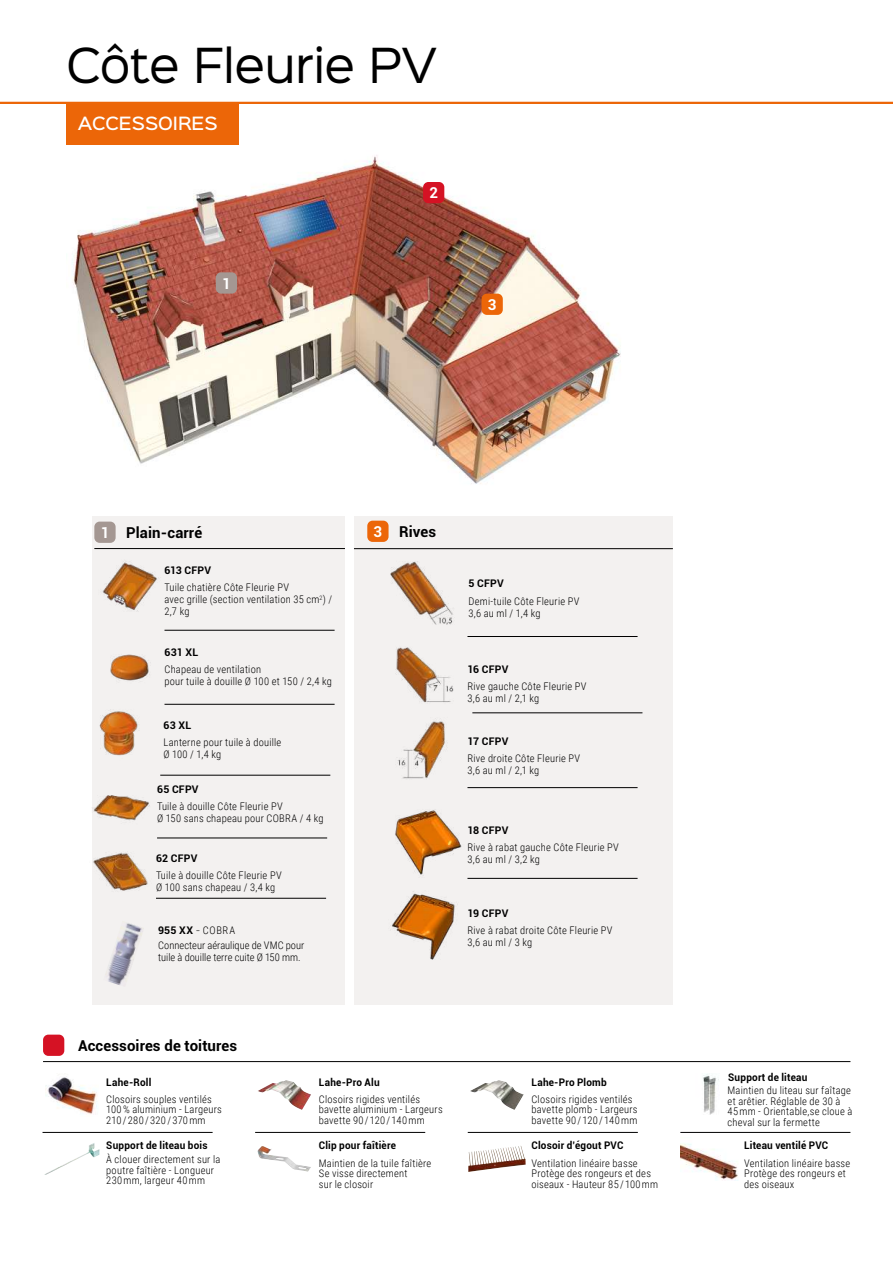
<style>
.page{position:relative;width:893px;height:1263px;background:#fff}
.page>*{position:absolute;margin:0;border:0;box-sizing:border-box;transform-origin:0 0}
.t1{font:43.5px "Sinkin Sans 400";letter-spacing:-.015em;color:#000}
.t2{font:500 16.5px "Sinkin Sans 500";color:#fff}
.t3{font:700 15px "Roboto";letter-spacing:.005em;color:#000}
.t4{font:700 15px "Roboto";color:#fff}
.t5{font:300 10.5px/10.5px "Roboto Condensed";letter-spacing:.02em;color:#000}
.t6{font:700 10.5px "Roboto";letter-spacing:.02em;color:#000;scale:.95 1}
.t7{font:700 10.5px "Roboto";letter-spacing:.02em;color:#000}
.t8{font:300 10.5px/12px "Roboto Condensed";color:#000}
.s1{color:#fff}
.s2{font-weight:300;font-style:italic}
.s3{font-family:"Roboto Condensed";font-weight:300}
</style>
<div class="page">
<div style="left:354px;top:516px;width:319px;height:488px;background:#f3f1f0"></div>
<div style="left:66px;top:104px;width:173px;height:41px;background:#ec6608"></div>
<hr style="left:0;top:102px;width:893px;height:2px;background:#ec6608">
<div style="left:92px;top:516px;width:253px;height:488px;background:#f3f1f0"></div>
<div style="left:94px;top:522px;width:22px;height:21px;background:#a49792;border-radius:5px"></div>
<hr style="left:94px;top:548px;width:251px;height:1px;background:#000">
<img style="left:105px;top:923px;width:39px;height:62px">
<div style="left:43px;top:1035px;width:21px;height:21px;background:#d51224;border-radius:5px"></div>
<hr style="left:43px;top:1061px;width:807px;height:1px;background:#000">
<img style="left:94px;top:548px;width:73px;height:63px">
<img style="left:99px;top:709px;width:39px;height:47px">
<img style="left:92px;top:795px;width:58px;height:26px">
<img style="left:93px;top:852px;width:64px;height:46px">
<img style="left:110px;top:654px;width:41px;height:27px">
<hr style="left:164px;top:630px;width:171px;height:1px;background:#000">
<hr style="left:156px;top:898px;width:170px;height:1px;background:#000">
<img style="left:72px;top:155px;width:549px;height:329px">
<div style="left:216px;top:272px;width:21px;height:22px;background:#a49792;border-radius:5px"></div>
<div style="left:423px;top:182px;width:21px;height:21px;background:#d51224;border-radius:5px"></div>
<div style="left:481px;top:294px;width:22px;height:21px;background:#ec6608;border-radius:5px"></div>
<img style="left:398px;top:713px;width:78px;height:66px">
<img style="left:395px;top:809px;width:67px;height:67px">
<img style="left:392px;top:891px;width:63px;height:69px">
<div style="left:367px;top:521px;width:22px;height:21px;background:#ec6608;border-radius:5px"></div>
<hr style="left:354px;top:548px;width:319px;height:1px;background:#000">
<img style="left:396px;top:647px;width:58px;height:56px">
<img style="left:390px;top:561px;width:63px;height:64px">
<hr style="left:467px;top:636px;width:171px;height:1px;background:#000">
<hr style="left:467px;top:787px;width:171px;height:1px;background:#000">
<hr style="left:467px;top:878px;width:171px;height:1px;background:#000">
<hr style="left:472px;top:712px;width:170px;height:1px;background:#000">
<hr style="left:43px;top:1132px;width:170px;height:1px;background:#000">
<hr style="left:680px;top:1132px;width:170px;height:1px;background:#000">
<hr style="left:468px;top:1132px;width:170px;height:1px;background:#000">
<hr style="left:255px;top:1132px;width:170px;height:1px;background:#000">
<img style="left:703px;top:1074px;width:16px;height:41px">
<img style="left:44px;top:1143px;width:55px;height:32px">
<img style="left:258px;top:1081px;width:27px;height:12px">
<img style="left:257px;top:1146px;width:54px;height:25px">
<img style="left:470px;top:1080px;width:28px;height:18px">
<img style="left:468px;top:1146px;width:58px;height:26px">
<img style="left:45px;top:1076px;width:52px;height:38px">
<img style="left:680px;top:1144px;width:58px;height:36px">
<hr style="left:164px;top:704px;width:171px;height:1px;background:#000">
<hr style="left:160px;top:775px;width:170px;height:1px;background:#000">
<hr style="left:157px;top:838px;width:170px;height:1px;background:#000">
<h1 class="t1" style="left:66px;top:29px;width:372px">Côte Fleurie PV</h1>
<h2 class="t2" style="left:78px;top:109px;width:141px">ACCESSOIRES</h2>
<h3 class="t4" style="left:222px;top:273px;width:10px">1</h3>
<h3 class="t4" style="left:429px;top:182px;width:10px">2</h3>
<h3 class="t4" style="left:488px;top:294px;width:10px">3</h3>
<h3 class="t3" style="left:101px;top:522px;width:103px"><span class="s1">1</span> Plain-carré</h3>
<p class="t7" style="left:165px;top:563px;width:48px">613 CFPV</p>
<p class="t5" style="left:164px;top:581px;width:169px;line-height:12px">Tuile chatière Côte Fleurie PV<br>avec grille (section ventilation 35 cm<sup>2</sup>) /<br>2,7 kg</p>
<p class="t7" style="left:165px;top:645px;width:35px">631 XL</p>
<p class="t5" style="left:165px;top:663px;width:169px;line-height:12px">Chapeau de ventilation<br>pour tuile à douille Ø 100 et 150 / 2,4 kg</p>
<p class="t7" style="left:163px;top:718px;width:29px">63 XL</p>
<p class="t5" style="left:163px;top:736px;width:119px;line-height:12px">Lanterne pour tuile à douille<br>Ø 100 / 1,4 kg</p>
<p class="t7" style="left:157px;top:782px;width:43px">65 CFPV</p>
<p class="t5" style="left:157px;top:800px;width:168px;line-height:12px">Tuile à douille Côte Fleurie PV<br>Ø 150 sans chapeau pour COBRA / 4 kg</p>
<p class="t7" style="left:156px;top:851px;width:43px">62 CFPV</p>
<p class="t5" style="left:156px;top:869px;width:127px;line-height:12px">Tuile à douille Côte Fleurie PV<br>Ø 100 sans chapeau / 3,4 kg</p>
<p class="t7" style="left:158px;top:923px;width:78px">955 XX <span class="s2">-</span> <span class="s3">COBRA</span></p>
<p class="t8" style="left:158px;top:939px;width:148px">Connecteur aéraulique de VMC pour tuile à douille terre cuite Ø 150 mm.</p>
<h3 class="t3" style="left:78px;top:1035px;width:161px">Accessoires de toitures</h3>
<h3 class="t3" style="left:374px;top:521px;width:64px"><span class="s1">3</span> Rives</h3>
<p class="t7" style="left:469px;top:576px;width:37px">5 CFPV</p>
<p class="t5" style="left:469px;top:594px;width:112px;line-height:12px">Demi-tuile Côte Fleurie PV<br>3,6 au ml / 1,4 kg</p>
<p class="t7" style="left:467px;top:661px;width:43px">16 CFPV</p>
<p class="t5" style="left:467px;top:680px;width:121px;line-height:12px">Rive gauche Côte Fleurie PV<br>3,6 au ml / 2,1 kg</p>
<p class="t7" style="left:467px;top:734px;width:42px">17 CFPV</p>
<p class="t5" style="left:467px;top:752px;width:114px;line-height:12px">Rive droite Côte Fleurie PV<br>3,6 au ml / 2,1 kg</p>
<p class="t7" style="left:467px;top:823px;width:42px">18 CFPV</p>
<p class="t5" style="left:467px;top:841px;width:153px;line-height:12px">Rive à rabat gauche Côte Fleurie PV<br>3,6 au ml / 3,2 kg</p>
<p class="t7" style="left:467px;top:905px;width:42px">19 CFPV</p>
<p class="t5" style="left:467px;top:924px;width:147px;line-height:12px">Rive à rabat droite Côte Fleurie PV<br>3,6 au ml / 3 kg</p>
<p class="t6" style="left:106px;top:1074px;width:49px">Lahe-Roll</p>
<p class="t6" style="left:728px;top:1070px;width:85px">Support de liteau</p>
<p class="t6" style="left:531px;top:1074px;width:81px">Lahe-Pro Plomb</p>
<p class="t6" style="left:319px;top:1074px;width:65px">Lahe-Pro Alu</p>
<p class="t5" style="left:728px;top:1085px;width:126px">Maintien du liteau sur faîtage et arêtier. Réglable de 30 à<br>45 mm - Orientable,se cloue à cheval sur la fermette</p>
<p class="t5" style="left:744px;top:1157px;width:108px">Ventilation linéaire basse<br>Protège des rongeurs et des oiseaux</p>
<p class="t5" style="left:319px;top:1093px;width:125px">Closoirs rigides ventilés bavette aluminium - Largeurs bavette 90 / 120 / 140 mm</p>
<p class="t5" style="left:531px;top:1093px;width:108px">Closoirs rigides ventilés bavette plomb - Largeurs bavette 90 / 120 / 140 mm</p>
<p class="t5" style="left:531px;top:1157px;width:128px">Ventilation linéaire basse<br>Protège des rongeurs et des oiseaux - Hauteur 85 / 100 mm</p>
<p class="t5" style="left:106px;top:1093px;width:117px">Closoirs souples ventilés<br>100 % aluminium - Largeurs<br>210 / 280 / 320 / 370 mm</p>
<p class="t6" style="left:319px;top:1138px;width:83px">Clip pour faîtière</p>
<p class="t6" style="left:106px;top:1138px;width:108px">Support de liteau bois</p>
<p class="t6" style="left:531px;top:1138px;width:98px">Closoir d’égout PVC</p>
<p class="t6" style="left:744px;top:1138px;width:90px">Liteau ventilé PVC</p>
<p class="t5" style="left:106px;top:1154px;width:116px">À clouer directement sur la poutre faîtière - Longueur<br>230 mm, largeur 40 mm</p>
<p class="t5" style="left:319px;top:1157px;width:114px">Maintien de la tuile faîtière<br>Se visse directement<br>sur le closoir</p>
</div>
